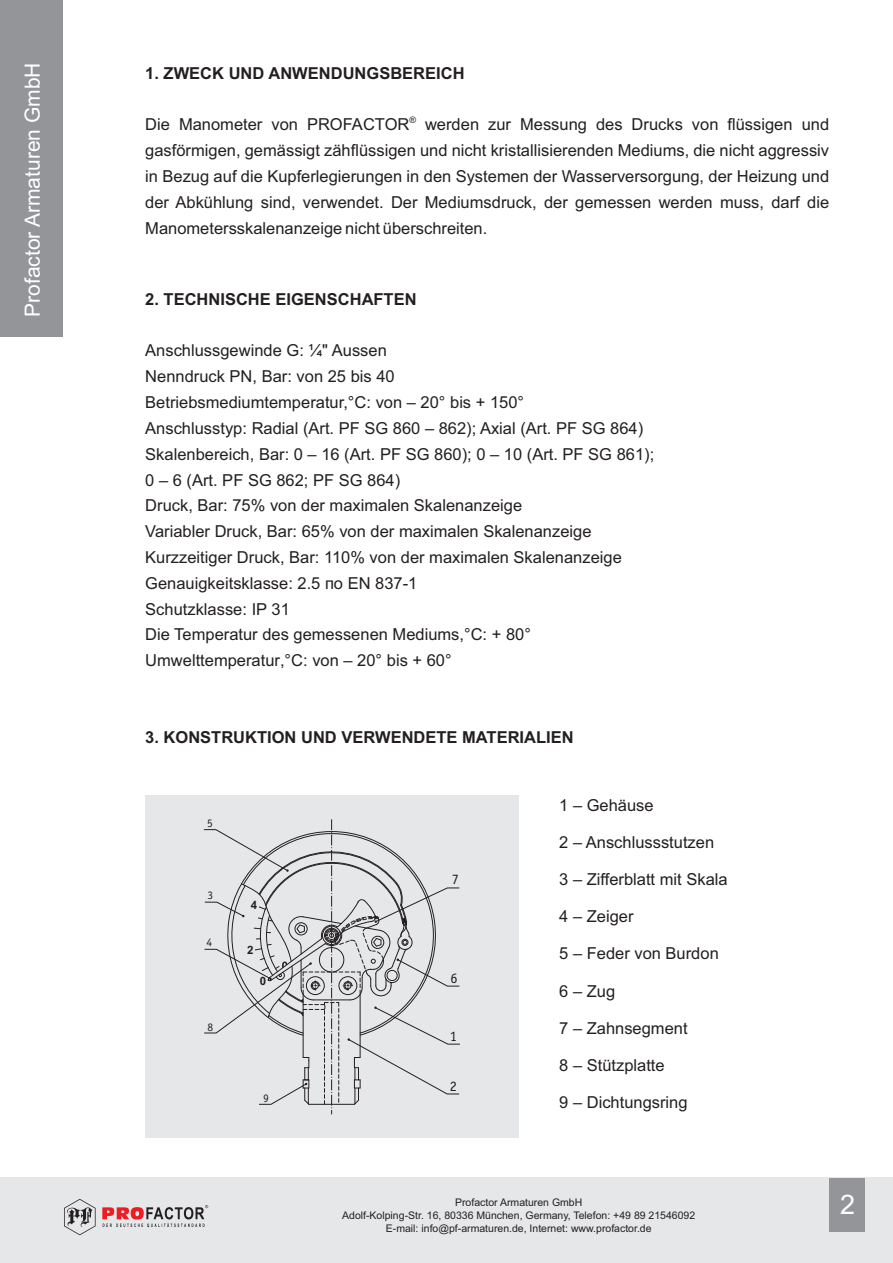
<style>
.page{position:relative;width:893px;height:1263px;background:#fff}
.page>*{position:absolute;margin:0;border:0;box-sizing:border-box;transform-origin:0 0}
.t1{font:27px "Arial";color:#fff}
.t2{font:21px "Arial";color:#fff}
.t3{font:16.5px/25.8px "Arial";color:#231f20;text-align:justify}
.t4{font:700 16.5px "Arial";color:#231f20}
.t5{font:14.4px "Officina Serif CTT";color:#231f20}
.t6{font:11.55px "Officina Serif CTT";color:#231f20}
.t7{font:700 11.55px "Arial";color:#231f20}
.t8{font:10.5px/12.9px "Arial";color:#231f20;text-align:center}
.t9{font:9px "Arial";color:#231f20}
</style>
<div class="page">
<div style="left:0;top:1178px;width:893px;height:85px;background:#e6e7e9"></div>
<svg style="left:64px;top:1199px;width:32px;height:36px"></svg>
<svg style="left:102px;top:1205px;width:106px;height:22px"></svg>
<div style="left:0;top:0;width:63px;height:336px;background:#939598"></div>
<div style="left:829px;top:1178px;width:35px;height:54px;background:#939598"></div>
<div style="left:145px;top:796px;width:373px;height:342px;background:#e6e7e9"></div>
<svg style="left:203px;top:819px;width:257px;height:295px"></svg>
<p class="t2" style="left:24px;top:317px;width:256px;rotate:-90deg">Profactor Armaturen GmbH</p>
<p class="t4" style="left:145px;top:67px;width:321px">1. ZWECK UND ANWENDUNGSBEREICH</p>
<p class="t9" style="left:409px;top:116px;width:8px">®</p>
<p class="t3" style="left:145px;top:113px;width:685px">Die Manometer von PROFACTOR werden zur Messung des Drucks von flüssigen und gasförmigen, gemässigt zähflüssigen und nicht kristallisierenden Mediums, die nicht aggressiv in Bezug auf die Kupferlegierungen in den Systemen der Wasserversorgung, der Heizung und der Abkühlung sind, verwendet. Der Mediumsdruck, der gemessen werden muss, darf die Manometersskalenanzeige nicht überschreiten.</p>
<p class="t4" style="left:145px;top:293px;width:273px">2. TECHNISCHE EIGENSCHAFTEN</p>
<p class="t3" style="left:145px;top:339px;width:510px;text-align:left">Anschlussgewinde G: ¼" Aussen<br>Nenndruck PN, Bar: von 25 bis 40<br>Betriebsmediumtemperatur,°C: von – 20° bis + 150°<br>Anschlusstyp: Radial (Art. PF SG 860 – 862); Axial (Art. PF SG 864)<br>Skalenbereich, Bar: 0 – 16 (Art. PF SG 860); 0 – 10 (Art. PF SG 861); 0 – 6 (Art. PF SG 862; PF SG 864)<br>Druck, Bar: 75% von der maximalen Skalenanzeige<br>Variabler Druck, Bar: 65% von der maximalen Skalenanzeige Kurzzeitiger Druck, Bar: 110% von der maximalen Skalenanzeige Genauigkeitsklasse: 2.5 по EN 837-1<br>Schutzklasse: IP 31<br>Die Temperatur des gemessenen Mediums,°C: + 80° Umwelttemperatur,°C: von – 20° bis + 60°</p>
<p class="t4" style="left:145px;top:731px;width:430px">3. KONSTRUKTION UND VERWENDETE MATERIALIEN</p>
<p class="t6" style="left:207px;top:817px;width:7px">5</p>
<p class="t6" style="left:208px;top:888px;width:7px">3</p>
<p class="t6" style="left:207px;top:936px;width:7px">4</p>
<p class="t6" style="left:207px;top:1020px;width:7px">8</p>
<p class="t7" style="left:251px;top:901px;width:8px">4</p>
<p class="t7" style="left:247px;top:945px;width:8px">2</p>
<p class="t7" style="left:260px;top:977px;width:8px">0</p>
<p class="t6" style="left:263px;top:1092px;width:7px">9</p>
<p class="t5" style="left:452px;top:871px;width:9px">7</p>
<p class="t5" style="left:451px;top:970px;width:9px">6</p>
<p class="t5" style="left:450px;top:1028px;width:9px">1</p>
<p class="t5" style="left:450px;top:1078px;width:9px">2</p>
<p class="t3" style="left:559px;top:793px;width:96px">1 – Gehäuse</p>
<p class="t3" style="left:559px;top:831px;width:156px">2 – Anschlussstutzen</p>
<p class="t3" style="left:559px;top:868px;width:170px">3 – Zifferblatt mit Skala</p>
<p class="t3" style="left:559px;top:905px;width:76px">4 – Zeiger</p>
<p class="t3" style="left:559px;top:942px;width:161px">5 – Feder von Burdon</p>
<p class="t3" style="left:559px;top:979px;width:57px">6 – Zug</p>
<p class="t3" style="left:559px;top:1016px;width:130px">7 – Zahnsegment</p>
<p class="t3" style="left:559px;top:1054px;width:107px">8 – Stützplatte</p>
<p class="t3" style="left:559px;top:1091px;width:130px">9 – Dichtungsring</p>
<p class="t8" style="left:342px;top:1197px;width:355px">Profactor Armaturen GmbH<br>Adolf-Kolping-Str. 16, 80336 München, Germany, Telefon: +49 89 21546092<br>E-mail: info@pf-armaturen.de, Internet: www.profactor.de</p>
<h1 class="t1" style="left:840px;top:1195px;width:17px">2</h1>
</div>
